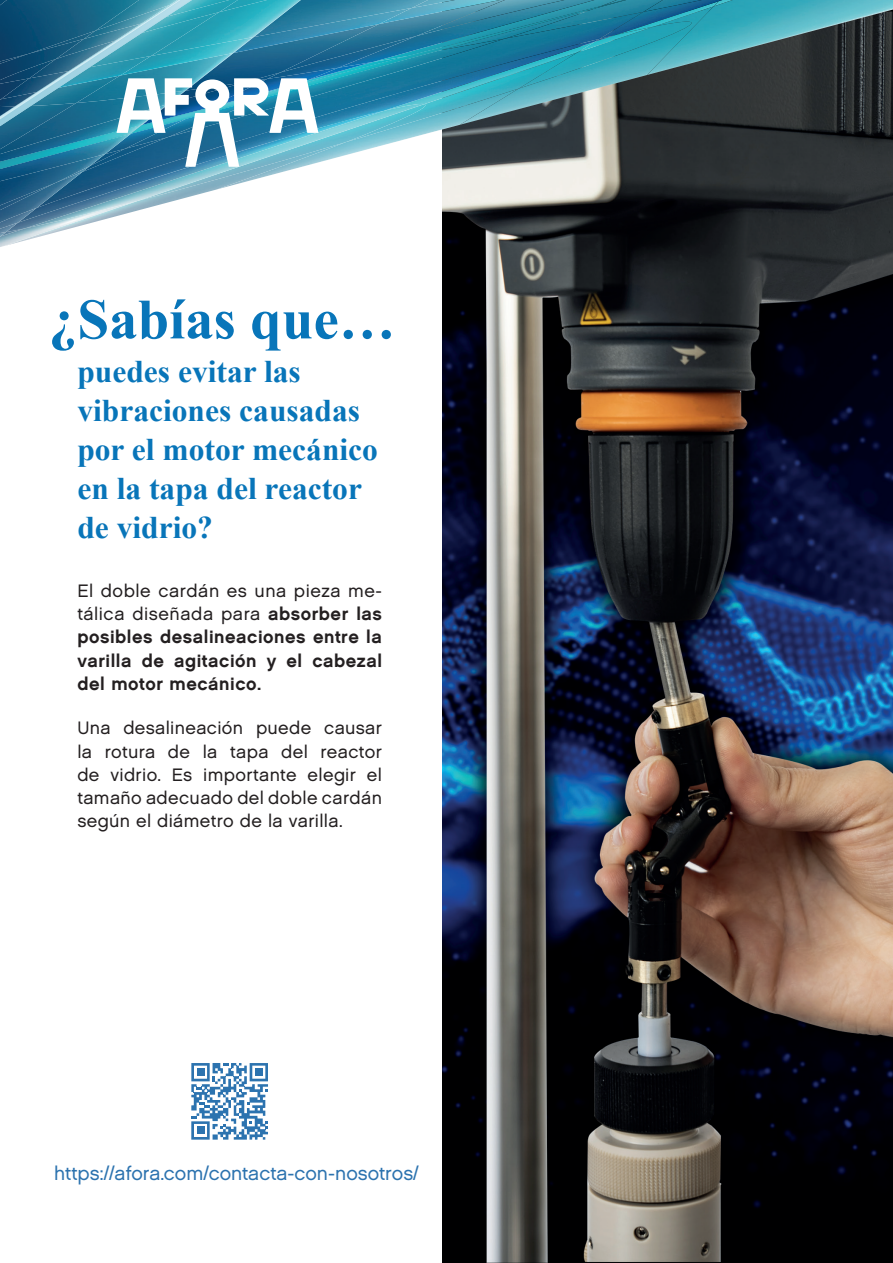
<style>
.page{position:relative;width:893px;height:1263px;background:#fff}
.page>*{position:absolute;margin:0;border:0;box-sizing:border-box;transform-origin:0 0}
.t1{font:700 57px "Times New Roman";color:#0875b9}
.t2{font:700 31.5px/39px "Times New Roman";color:#0875b9}
.t3{font:19.5px "Chalet London Nineteen Sixty";color:#2c73af}
.t4{font:18px/23.2px "Chalet London Nineteen Sixty";letter-spacing:.02em;color:#231f20}
.t5{font:18px/23.2px "Chalet New York Nineteen Sixty";letter-spacing:.03em;color:#231f20;text-align:justify}
.s1{font-family:"Chalet New York Nineteen Sixty"}
</style>
<div class="page">
<img style="left:442px;top:75px;width:451px;height:1188px">
<img style="left:599px;top:125px;width:44px;height:83px">
<img style="left:626px;top:75px;width:88px;height:50px">
<img style="left:663px;top:0;width:230px;height:75px">
<img style="left:714px;top:0;width:19px;height:6px">
<img style="left:626px;top:0;width:37px;height:22px">
<img style="left:643px;top:0;width:59px;height:12px">
<img style="left:442px;top:169px;width:157px;height:54px">
<img style="left:626px;top:22px;width:65px;height:67px">
<img style="left:626px;top:26px;width:28px;height:26px">
<img style="left:0;top:232px;width:57px;height:15px">
<img style="left:6px;top:232px;width:19px;height:4px">
<img style="left:18px;top:169px;width:275px;height:63px">
<svg style="left:185px;top:0;width:441px;height:169px"></svg>
<img style="left:82px;top:167px;width:103px;height:38px">
<img style="left:82px;top:181px;width:8px;height:2px">
<img style="left:0;top:181px;width:82px;height:41px">
<img style="left:0;top:208px;width:37px;height:21px">
<svg style="left:0;top:233px;width:6px;height:4px"></svg>
<img style="left:0;top:223px;width:18px;height:10px">
<img style="left:564px;top:0;width:53px;height:62px">
<img style="left:338px;top:0;width:226px;height:6px">
<img style="left:318px;top:6px;width:283px;height:128px">
<img style="left:0;top:167px;width:167px;height:14px">
<img style="left:0;top:167px;width:142px;height:2px">
<svg style="left:191px;top:1063px;width:77px;height:77px"></svg>
<svg style="left:0;top:0;width:318px;height:167px;background:#4791ac"></svg>
<h1 class="t1" style="left:49px;top:280px;width:348px">¿Sabías que…</h1>
<h2 class="t2" style="left:77px;top:351px;width:302px">puedes evitar las vibraciones causadas por el motor mecánico en la tapa del reactor de vidrio?</h2>
<p class="t4" style="left:77px;top:579px;width:306px">El doble cardán es una pieza me&shy;tálica diseñada para <span class="s1">absorber las</span></p>
<p class="t5" style="left:77px;top:625px;width:306px">posibles desalineaciones entre la varilla de agitación y el cabezal del motor mecánico.</p>
<p class="t4" style="left:77px;top:716px;width:306px;text-align:justify">Una desalineación puede causar la rotura de la tapa del reactor de vidrio. Es importante elegir el tamaño adecuado del doble cardán según el diámetro de la varilla.</p>
<p class="t3" style="left:54px;top:1161px;width:366px">https://afora.com/contacta-con-nosotros/</p>
</div>
